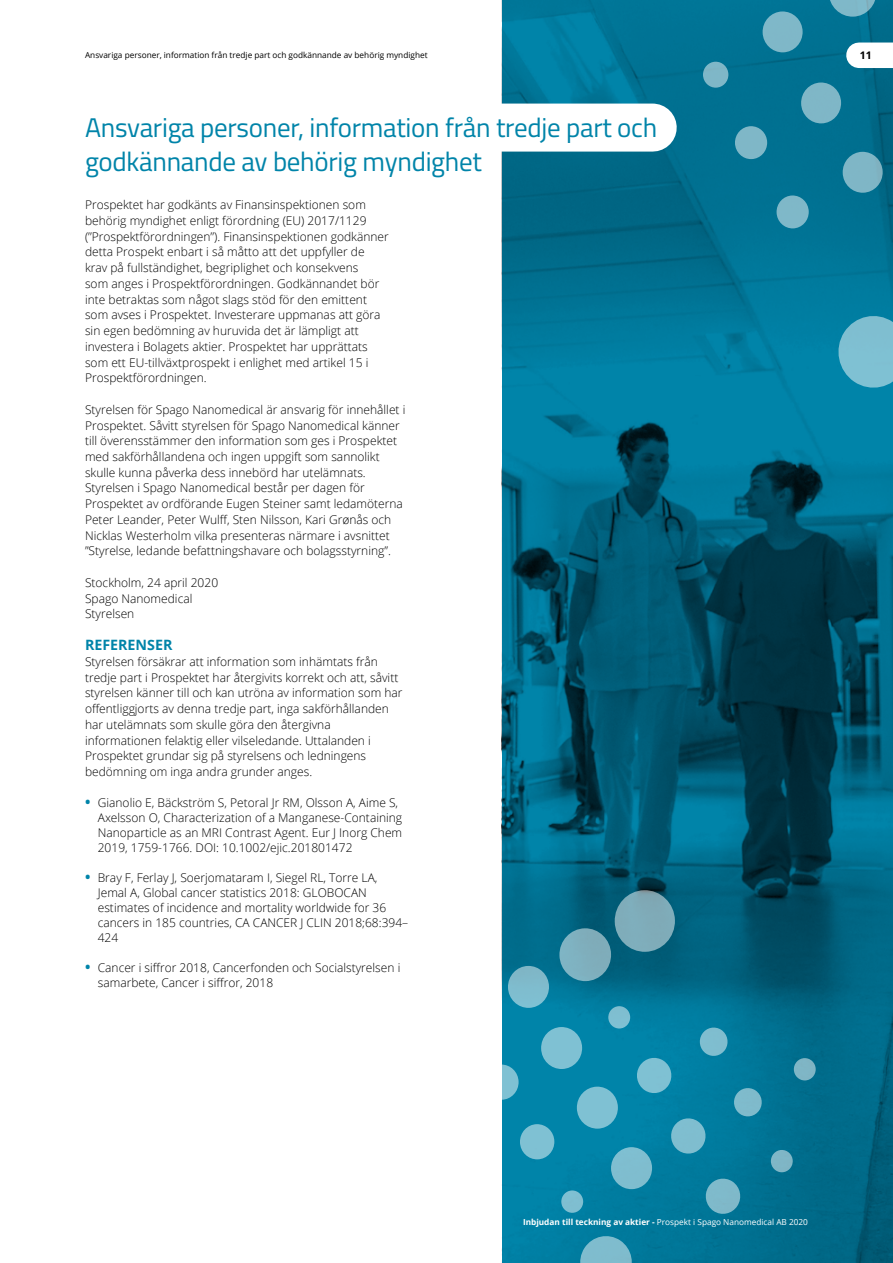
<style>
.page{position:relative;width:893px;height:1263px;background:#fff}
.page>*{position:absolute;margin:0;border:0;box-sizing:border-box;transform-origin:0 0}
.t1{font:27px/34.5px "Titillium Web";letter-spacing:-.01em;color:#0084a9}
.t2{font:700 14.25px "Open Sans";color:#0084a9}
.t3{font:300 12px/15.8px "Open Sans";color:#000}
.t4{font:700 10.5px "Open Sans";color:#000}
.t5{font:8.25px "Open Sans";color:#000}
.t6{font:8.25px "Open Sans";color:#fff}
.s1{font-weight:700;font-size:14.25px;color:#0084a9}
.s2{font-weight:700}
</style>
<div class="page">
<img style="left:502px;top:0;width:391px;height:1263px">
<div style="left:859px;top:43px;width:34px;height:25px;background:#fff"></div>
<svg style="left:828px;top:0;width:49px;height:17px"></svg>
<svg style="left:762px;top:11px;width:41px;height:42px"></svg>
<div style="left:801px;top:82px;width:40px;height:42px;background:#7fb7c7;border-radius:50%"></div>
<div style="left:735px;top:126px;width:32px;height:33px;background:#7fb7c7;border-radius:50%"></div>
<svg style="left:703px;top:62px;width:26px;height:26px"></svg>
<div style="left:842px;top:152px;width:41px;height:41px;background:#7fb6c6;border-radius:50%"></div>
<svg style="left:776px;top:195px;width:33px;height:34px"></svg>
<svg style="left:834px;top:311px;width:59px;height:78px;background:#5aadc4"></svg>
<div style="left:84px;top:104px;width:569px;height:48px;background:#fff"></div>
<div style="left:614px;top:890px;width:61px;height:62px;background:#7facb9;border-radius:50%"></div>
<div style="left:559px;top:928px;width:52px;height:53px;background:#7fafbd;border-radius:50%"></div>
<div style="left:508px;top:966px;width:41px;height:42px;background:#7fbccd;border-radius:50%"></div>
<div style="left:541px;top:1027px;width:41px;height:42px;background:#7fc1d3;border-radius:50%"></div>
<svg style="left:484px;top:1064px;width:35px;height:36px"></svg>
<div style="left:608px;top:1006px;width:22px;height:23px;background:#7fbfd1;border-radius:50%"></div>
<svg style="left:561px;top:1190px;width:22px;height:23px"></svg>
<div style="left:794px;top:1058px;width:22px;height:22px;background:#7fb5c5;border-radius:50%"></div>
<div style="left:771px;top:1150px;width:22px;height:22px;background:#7fb6c6;border-radius:50%"></div>
<div style="left:577px;top:1086px;width:41px;height:43px;background:#7fc1d3;border-radius:50%"></div>
<div style="left:520px;top:1124px;width:35px;height:35px;background:#7fc1d3;border-radius:50%"></div>
<svg style="left:634px;top:1055px;width:40px;height:40px;background:#4ba7c1"></svg>
<svg style="left:698px;top:1025px;width:31px;height:33px"></svg>
<div style="left:611px;top:1147px;width:41px;height:42px;background:#7fbdcf;border-radius:50%"></div>
<svg style="left:669px;top:1116px;width:39px;height:40px;background:#4da4bd"></svg>
<svg style="left:732px;top:1086px;width:32px;height:32px"></svg>
<svg style="left:577px;top:1232px;width:58px;height:31px;background:#4da2ba"></svg>
<svg style="left:703px;top:1176px;width:40px;height:40px;background:#4b9db5"></svg>
<p class="t5" style="left:85px;top:50px;width:344px">Ansvariga personer, information från tredje part och godkännande av behörig myndighet</p>
<p class="t4" style="left:860px;top:48px;width:13px">11</p>
<h1 class="t1" style="left:85px;top:109px;width:574px">Ansvariga personer, information från tredje part och godkännande av behörig myndighet</h1>
<p class="t3" style="left:85px;top:196px;width:305px">Prospektet har godkänts av Finansinspektionen som behörig myndighet enligt förordning (EU) 2017/1129 (’’Prospektförordningen’’). Finansinspektionen godkänner detta Prospekt enbart i så måtto att det uppfyller de krav på fullständighet, begriplighet och konsekvens<br>som anges i Prospektförordningen. Godkännandet bör inte betraktas som något slags stöd för den emittent som avses i Prospektet. Investerare uppmanas att göra sin egen bedömning av huruvida det är lämpligt att investera i Bolagets aktier. Prospektet har upprättats som ett EU-tillväxtprospekt i enlighet med artikel 15 i Prospektförordningen.</p>
<p class="t3" style="left:85px;top:401px;width:322px">Styrelsen för Spago Nanomedical är ansvarig för innehållet i Prospektet. Såvitt styrelsen för Spago Nanomedical känner till överensstämmer den information som ges i Prospektet med sakförhållandena och ingen uppgift som sannolikt skulle kunna påverka dess innebörd har utelämnats.<br>Styrelsen i Spago Nanomedical består per dagen för Prospektet av ordförande Eugen Steiner samt ledamöterna Peter Leander, Peter Wulff, Sten Nilsson, Kari Grønås och Nicklas Westerholm vilka presenteras närmare i avsnittet ”Styrelse, ledande befattningshavare och bolagsstyrning”.</p>
<p class="t3" style="left:85px;top:574px;width:135px">Stockholm, 24 april 2020<br>Spago Nanomedical<br>Styrelsen</p>
<p class="t2" style="left:85px;top:635px;width:89px">REFERENSER</p>
<p class="t3" style="left:85px;top:653px;width:319px">Styrelsen försäkrar att information som inhämtats från tredje part i Prospektet har återgivits korrekt och att, såvitt styrelsen känner till och kan utröna av information som har offentliggjorts av denna tredje part, inga sakförhållanden har utelämnats som skulle göra den återgivna informationen felaktig eller vilseledande. Uttalanden i Prospektet grundar sig på styrelsens och ledningens bedömning om inga andra grunder anges.</p>
<p class="t3" style="left:98px;top:795px;width:306px;line-height:15px;text-indent:-13px"><span class="s1">•</span> Gianolio E, Bäckström S, Petoral Jr RM, Olsson A, Aime S, Axelsson O, Characterization of a Manganese-Containing Nanoparticle as an MRI Contrast Agent. Eur J Inorg Chem 2019, 1759-1766. DOI: 10.1002/ejic.201801472</p>
<p class="t3" style="left:98px;top:870px;width:312px;line-height:15px;text-indent:-13px"><span class="s1">•</span> Bray F, Ferlay J, Soerjomataram I, Siegel RL, Torre LA, Jemal A, Global cancer statistics 2018: GLOBOCAN estimates of incidence and mortality worldwide for 36 cancers in 185 countries, CA CANCER J CLIN 2018;68:394– 424</p>
<p class="t3" style="left:98px;top:960px;width:304px;line-height:15px;text-indent:-13px"><span class="s1">•</span> Cancer i siffror 2018, Cancerfonden och Socialstyrelsen i samarbete, Cancer i siffror, 2018</p>
<p class="t6" style="left:523px;top:1216px;width:286px"><span class="s2">Inbjudan till teckning av aktier -</span> Prospekt i Spago Nanomedical AB 2020</p>
</div>
